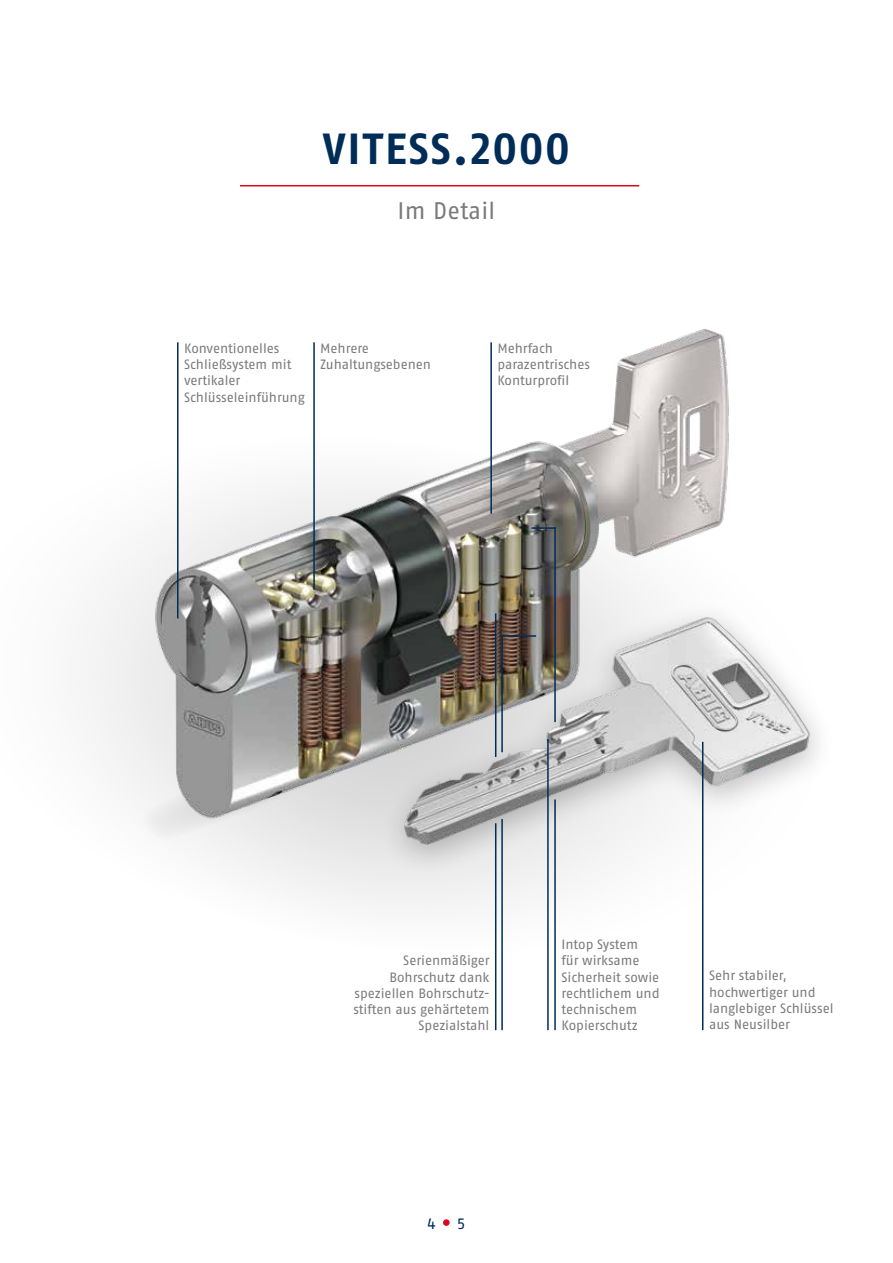
<style>
.page{position:relative;width:893px;height:1263px;background:#fff}
.page>*{position:absolute;margin:0;border:0;box-sizing:border-box;transform-origin:0 0}
.t1{font:700 43.5px "ABUS Fago Pro";letter-spacing:.05em;color:#002c58}
.t2{font:24px "ABUS Fago Pro";letter-spacing:.01em;color:#7c7b7b}
.t3{font:15px "ABUS Fago Pro";color:#002c58}
.t4{font:13.5px/16.2px "ABUS Fago Pro";letter-spacing:-.005em;color:#7c7b7b}
</style>
<div class="page">
<hr style="left:240px;top:185px;width:399px;height:1px;background:#db0720">
<svg style="left:87px;top:551px;width:617px;height:480px"></svg>
<svg style="left:87px;top:670px;width:406px;height:239px;fill:#f4f4f4"></svg>
<hr style="left:554px;top:799px;width:2px;height:231px;background:#002c58">
<img style="left:150px;top:329px;width:579px;height:496px">
<div style="left:379px;top:599px;width:458px;height:280px;background:#000;opacity:.24"></div>
<img style="left:403px;top:604px;width:426px;height:240px">
<hr style="left:531px;top:527px;width:25px;height:2px;background:#002c58">
<hr style="left:547px;top:739px;width:2px;height:291px;background:#002c58">
<hr style="left:313px;top:342px;width:2px;height:248px;background:#002c58">
<hr style="left:177px;top:342px;width:2px;height:276px;background:#002c58">
<hr style="left:702px;top:742px;width:1px;height:288px;background:#002c58">
<hr style="left:490px;top:342px;width:2px;height:172px;background:#002c58">
<hr style="left:554px;top:527px;width:2px;height:195px;background:#002c58">
<hr style="left:495px;top:823px;width:1px;height:207px;background:#002c58">
<hr style="left:495px;top:613px;width:1px;height:144px;background:#002c58">
<hr style="left:501px;top:819px;width:2px;height:211px;background:#002c58">
<hr style="left:501px;top:635px;width:2px;height:117px;background:#002c58">
<hr style="left:501px;top:635px;width:35px;height:2px;background:#002c58">
<div style="left:443px;top:1219px;width:7px;height:7px;background:#db0720;border-radius:50%"></div>
<h1 class="t1" style="left:323px;top:123px;width:248px">VITESS.2000</h1>
<h2 class="t2" style="left:398px;top:196px;width:99px">Im Detail</h2>
<p class="t4" style="left:184px;top:340px;width:122px">Konventionelles<br>Schließsystem mit vertikaler<br>Schlüsseleinführung</p>
<p class="t4" style="left:320px;top:340px;width:112px">Mehrere<br>Zuhaltungsebenen</p>
<p class="t4" style="left:497px;top:340px;width:94px">Mehrfach parazentrisches<br>Konturprofil</p>
<p class="t4" style="left:353px;top:952px;width:138px;text-align:right">Serienmäßiger<br>Bohrschutz dank speziellen Bohrschutz&shy;stiften aus gehärtetem<br>Spezialstahl</p>
<p class="t4" style="left:561px;top:936px;width:100px">Intop System<br>für wirksame<br>Sicherheit sowie rechtlichem und technischem<br>Kopierschutz</p>
<p class="t4" style="left:709px;top:967px;width:126px">Sehr stabiler, hochwertiger und langlebiger Schlüssel aus Neusilber</p>
<p class="t3" style="left:427px;top:1214px;width:10px">4</p>
<p class="t3" style="left:457px;top:1214px;width:10px">5</p>
</div>
